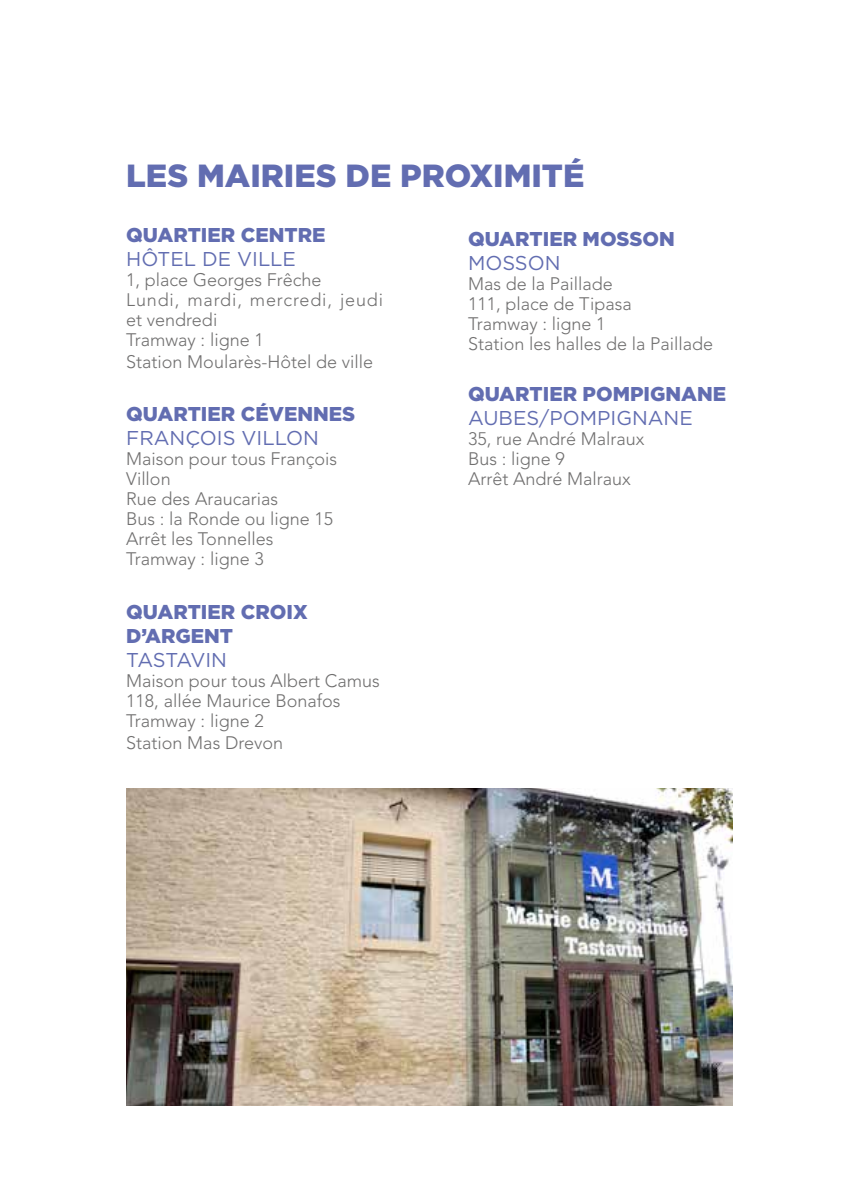
<style>
.page{position:relative;width:851px;height:1191px;background:#fff}
.page>*{position:absolute;margin:0;border:0;box-sizing:border-box;transform-origin:0 0}
.t1{font:900 32px "Gotham";color:#626db1}
.t2{font:900 20px/24px "Gotham";color:#626db1}
.t3{font:20px "Gotham";color:#626db1}
.t4{font:300 18px/20px "Avenir";color:#706f6f}
</style>
<div class="page">
<img style="left:126px;top:788px;width:606px;height:318px">
<h1 class="t1" style="left:126px;top:154px;width:459px">LES MAIRIES DE PROXIMITÉ</h1>
<p class="t2" style="left:126px;top:223px;width:201px">QUARTIER CENTRE</p>
<p class="t3" style="left:126px;top:246px;width:171px">HÔTEL DE VILLE</p>
<p class="t4" style="left:126px;top:270px;width:258px">1, place Georges Frêche<br>Lundi, mardi, mercredi, jeudi et vendredi<br>Tramway : ligne 1</p>
<p class="t4" style="left:126px;top:352px;width:248px">Station Moularès-Hôtel de ville</p>
<p class="t2" style="left:126px;top:401px;width:230px">QUARTIER CÉVENNES</p>
<p class="t3" style="left:126px;top:425px;width:194px">FRANÇOIS VILLON</p>
<p class="t4" style="left:126px;top:448px;width:212px">Maison pour tous François<br>Villon<br>Rue des Araucarias<br>Bus : la Ronde ou ligne 15<br>Arrêt les Tonnelles<br>Tramway : ligne 3</p>
<p class="t2" style="left:126px;top:599px;width:183px">QUARTIER CROIX<br>D’ARGENT</p>
<p class="t3" style="left:126px;top:646px;width:102px">TASTAVIN</p>
<p class="t4" style="left:126px;top:670px;width:255px">Maison pour tous Albert Camus<br>118, allée Maurice Bonafos<br>Tramway : ligne 2</p>
<p class="t4" style="left:126px;top:732px;width:158px">Station Mas Drevon</p>
<p class="t2" style="left:468px;top:226px;width:208px">QUARTIER MOSSON</p>
<p class="t3" style="left:468px;top:250px;width:94px">MOSSON</p>
<p class="t4" style="left:468px;top:273px;width:247px">Mas de la Paillade<br>111, place de Tipasa<br>Tramway : ligne 1<br>Station les halles de la Paillade</p>
<p class="t2" style="left:468px;top:382px;width:259px">QUARTIER POMPIGNANE</p>
<p class="t3" style="left:468px;top:405px;width:226px">AUBES/POMPIGNANE</p>
<p class="t4" style="left:468px;top:429px;width:178px">35, rue André Malraux<br>Bus : ligne 9<br>Arrêt André Malraux</p>
</div>
